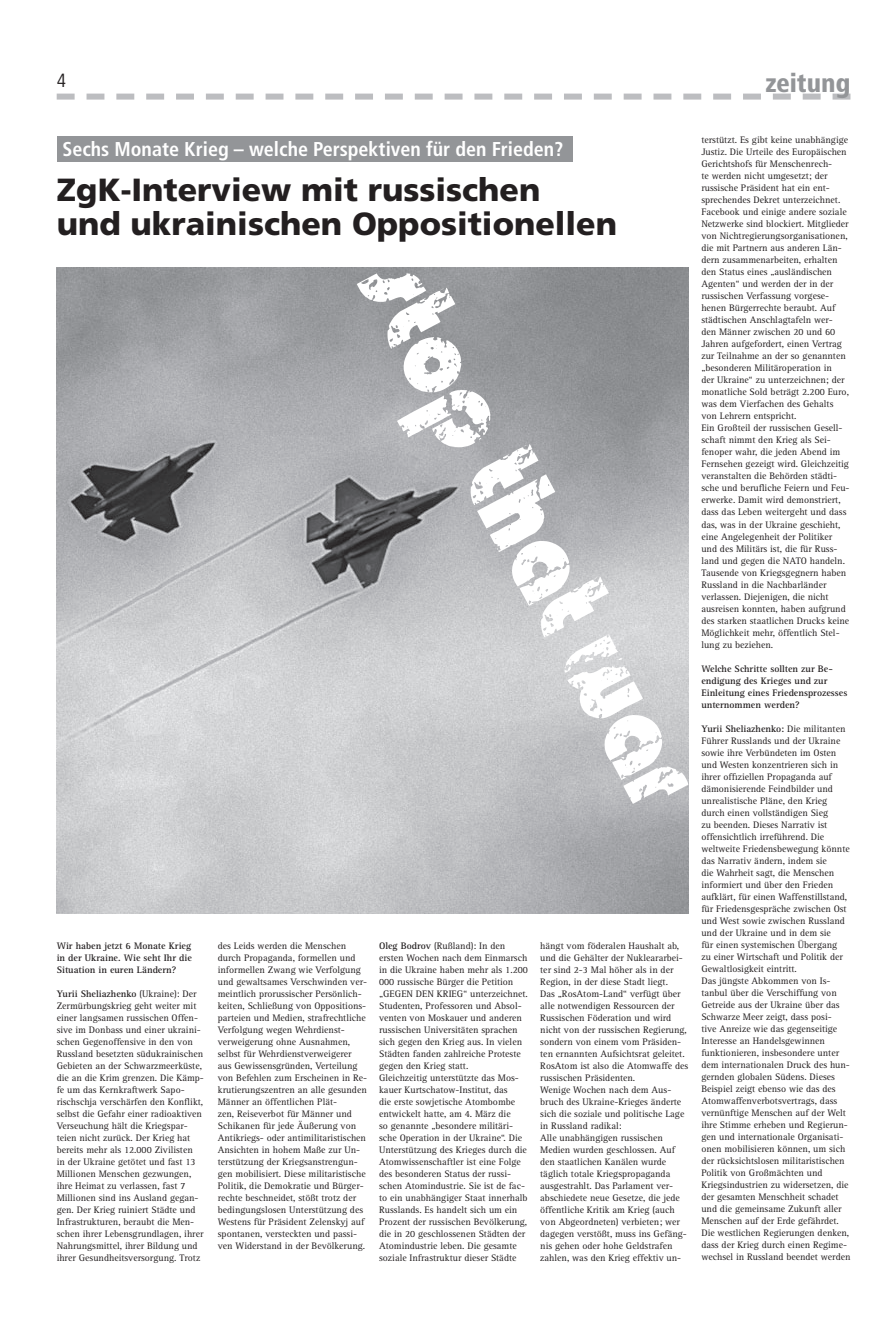
<style>
.page{position:relative;width:893px;height:1333px;background:#fff}
.page>*{position:absolute;margin:0;border:0;box-sizing:border-box;transform-origin:0 0}
.t1{font:109px "Deadmobil";color:#fff;scale:.93 1}
.t2{font:900 32px/34px "Frutiger";color:#231f20}
.t3{font:800 condensed 27px "Frutiger Next LT";color:#939598}
.t4{font:700 condensed 20px "Frutiger";color:#fff}
.t5{font:condensed 20px "Frutiger Next LT";color:#231f20}
.t6{font:9.8px/12px "Rotis Serif";color:#231f20}
.t7{font:700 9.8px/12px "Rotis Serif";color:#231f20;text-align:justify}
.s1{font-weight:700}
</style>
<div class="page">
<svg style="left:57px;top:94px;width:793px;height:6px"></svg>
<div style="left:57px;top:136px;width:516px;height:26px;background:#939598"></div>
<img style="left:57px;top:267px;width:632px;height:646px">
<h3 class="t5" style="left:57px;top:69px;width:11px">4</h3>
<h3 class="t3" style="left:765px;top:68px;width:87px">zeitung</h3>
<h3 class="t4" style="left:62px;top:138px;width:503px">Sechs Monate Krieg – welche Perspektiven für den Frieden?</h3>
<h2 class="t2" style="left:57px;top:172px;width:562px">ZgK-Interview mit russischen<br>und ukrainischen Oppositionellen</h2>
<h1 class="t1" style="left:436px;top:234px;width:651px;rotate:62deg">stop that war</h1>
<p class="t7" style="left:57px;top:939px;width:137px">Wir haben jetzt 6 Monate Krieg in der Ukraine. Wie seht Ihr die Situation in euren Ländern?</p>
<p class="t6" style="left:57px;top:988px;width:149px"><span class="s1">Yurii Sheliazhenko</span> (Ukraine): Der Zermürbungskrieg geht weiter mit einer langsamen russischen Offen&shy;sive im Donbass und einer ukraini&shy;schen Gegenoffensive in den von Russland besetzten südukrainischen Gebieten an der Schwarzmeerküste, die an die Krim grenzen. Die Kämp&shy;fe um das Kernkraftwerk Sapo&shy;rischschja verschärfen den Konflikt, selbst die Gefahr einer radioaktiven Verseuchung hält die Kriegspar&shy;teien nicht zurück. Der Krieg hat bereits mehr als 12.000 Zivilisten<br>in der Ukraine getötet und fast 13<br>Millionen Menschen gezwungen, ihre Heimat zu verlassen, fast 7<br>Millionen sind ins Ausland gegan&shy;gen. Der Krieg ruiniert Städte und Infrastrukturen, beraubt die Men&shy;schen ihrer Lebensgrundlagen, ihrer Nahrungsmittel, ihrer Bildung und ihrer Gesundheitsversorgung. Trotz</p>
<p class="t6" style="left:218px;top:939px;width:151px">des Leids werden die Menschen durch Propaganda, formellen und informellen Zwang wie Verfolgung und gewaltsames Verschwinden ver&shy;meintlich prorussischer Persönlich&shy;keiten, Schließung von Oppositions&shy;parteien und Medien, strafrechtliche Verfolgung wegen Wehrdienst&shy;verweigerung ohne Ausnahmen, selbst für Wehrdienstverweigerer aus Gewissensgründen, Verteilung von Befehlen zum Erscheinen in Re&shy;krutierungszentren an alle gesunden Männer an öffentlichen Plät-<br>zen, Reiseverbot für Männer und Schikanen für jede Äußerung von Antikriegs- oder antimilitaristischen Ansichten in hohem Maße zur Un&shy;terstützung der Kriegsanstrengun&shy;gen mobilisiert. Diese militaristische Politik, die Demokratie und Bürger&shy;rechte beschneidet, stößt trotz der bedingungslosen Unterstützung des Westens für Präsident Zelenskyj auf spontanen, versteckten und passi&shy;ven Widerstand in der Bevölkerung.</p>
<p class="t6" style="left:379px;top:940px;width:150px"><span class="s1">Oleg Bodrov</span> (Rußland): In den ersten Wochen nach dem Einmarsch in die Ukraine haben mehr als 1.200<br>000 russische Bürger die Petition „GEGEN DEN KRIEG“ unterzeichnet.<br>Studenten, Professoren und Absol&shy;venten von Moskauer und anderen russischen Universitäten sprachen sich gegen den Krieg aus. In vielen Städten fanden zahlreiche Proteste gegen den Krieg statt.<br>Gleichzeitig unterstützte das Mos&shy;kauer Kurtschatow-Institut, das<br>die erste sowjetische Atombombe entwickelt hatte, am 4. März die<br>so genannte „besondere militäri&shy;sche Operation in der Ukraine“. Die Unterstützung des Krieges durch die Atomwissenschaftler ist eine Folge des besonderen Status der russi&shy;schen Atomindustrie. Sie ist de fac&shy;to ein unabhängiger Staat innerhalb Russlands. Es handelt sich um ein Prozent der russischen Bevölkerung, die in 20 geschlossenen Städten der Atomindustrie leben. Die gesamte soziale Infrastruktur dieser Städte</p>
<p class="t6" style="left:540px;top:939px;width:150px">hängt vom föderalen Haushalt ab, und die Gehälter der Nukleararbei&shy;ter sind 2-3 Mal höher als in der<br>Region, in der diese Stadt liegt.<br>Das „RosAtom-Land“ verfügt über alle notwendigen Ressourcen der<br>Russischen Föderation und wird nicht von der russischen Regierung, sondern von einem vom Präsiden&shy;ten ernannten Aufsichtsrat geleitet.<br>RosAtom ist also die Atomwaffe des russischen Präsidenten.<br>Wenige Wochen nach dem Aus&shy;bruch des Ukraine-Krieges änderte sich die soziale und politische Lage in Russland radikal:<br>Alle unabhängigen russischen<br>Medien wurden geschlossen. Auf den staatlichen Kanälen wurde täglich totale Kriegspropaganda ausgestrahlt. Das Parlament ver&shy;abschiedete neue Gesetze, die jede öffentliche Kritik am Krieg (auch von Abgeordneten) verbieten; wer dagegen verstößt, muss ins Gefäng&shy;nis gehen oder hohe Geldstrafen zahlen, was den Krieg effektiv un-</p>
<p class="t6" style="left:701px;top:134px;width:150px">terstützt. Es gibt keine unabhängige Justiz. Die Urteile des Europäischen Gerichtshofs für Menschenrech-<br>te werden nicht umgesetzt; der russische Präsident hat ein ent&shy;sprechendes Dekret unterzeichnet.<br>Facebook und einige andere soziale Netzwerke sind blockiert. Mitglieder von Nichtregierungsorganisationen, die mit Partnern aus anderen Län&shy;dern zusammenarbeiten, erhalten den Status eines „ausländischen Agenten“ und werden der in der russischen Verfassung vorgese&shy;henen Bürgerrechte beraubt. Auf städtischen Anschlagtafeln wer&shy;den Männer zwischen 20 und 60<br>Jahren aufgefordert, einen Vertrag zur Teilnahme an der so genannten „besonderen Militäroperation in<br>der Ukraine“ zu unterzeichnen; der monatliche Sold beträgt 2.200 Euro, was dem Vierfachen des Gehalts von Lehrern entspricht.<br>Ein Großteil der russischen Gesell&shy;schaft nimmt den Krieg als Sei&shy;fenoper wahr, die jeden Abend im Fernsehen gezeigt wird. Gleichzeitig veranstalten die Behörden städti&shy;sche und berufliche Feiern und Feu&shy;erwerke. Damit wird demonstriert, dass das Leben weitergeht und dass das, was in der Ukraine geschieht, eine Angelegenheit der Politiker und des Militärs ist, die für Russ&shy;land und gegen die NATO handeln.<br>Tausende von Kriegsgegnern haben Russland in die Nachbarländer verlassen. Diejenigen, die nicht ausreisen konnten, haben aufgrund des starken staatlichen Drucks keine Möglichkeit mehr, öffentlich Stel&shy;lung zu beziehen.</p>
<p class="t7" style="left:701px;top:662px;width:148px;text-align:left">Welche Schritte sollten zur Be&shy;endigung des Krieges und zur<br>Einleitung eines Friedensprozesses unternommen werden?</p>
<p class="t6" style="left:701px;top:722px;width:151px"><span class="s1">Yurii Sheliazhenko:</span> Die militanten Führer Russlands und der Ukraine sowie ihre Verbündeten im Osten und Westen konzentrieren sich in ihrer offiziellen Propaganda auf dämonisierende Feindbilder und unrealistische Pläne, den Krieg durch einen vollständigen Sieg<br>zu beenden. Dieses Narrativ ist offensichtlich irreführend. Die weltweite Friedensbewegung könnte das Narrativ ändern, indem sie<br>die Wahrheit sagt, die Menschen informiert und über den Frieden aufklärt, für einen Waffenstillstand, für Friedensgespräche zwischen Ost und West sowie zwischen Russland und der Ukraine und in dem sie<br>für einen systemischen Übergang<br>zu einer Wirtschaft und Politik der Gewaltlosigkeit eintritt.<br>Das jüngste Abkommen von Is&shy;tanbul über die Verschiffung von Getreide aus der Ukraine über das Schwarze Meer zeigt, dass posi-<br>tive Anreize wie das gegenseitige Interesse an Handelsgewinnen funktionieren, insbesondere unter dem internationalen Druck des hun&shy;gernden globalen Südens. Dieses Beispiel zeigt ebenso wie das des Atomwaffenverbotsvertrags, dass vernünftige Menschen auf der Welt ihre Stimme erheben und Regierun&shy;gen und internationale Organisati&shy;onen mobilisieren können, um sich der rücksichtslosen militaristischen Politik von Großmächten und Kriegsindustrien zu widersetzen, die der gesamten Menschheit schadet und die gemeinsame Zukunft aller Menschen auf der Erde gefährdet.<br>Die westlichen Regierungen denken, dass der Krieg durch einen Regime&shy;wechsel in Russland beendet werden</p>
</div>
